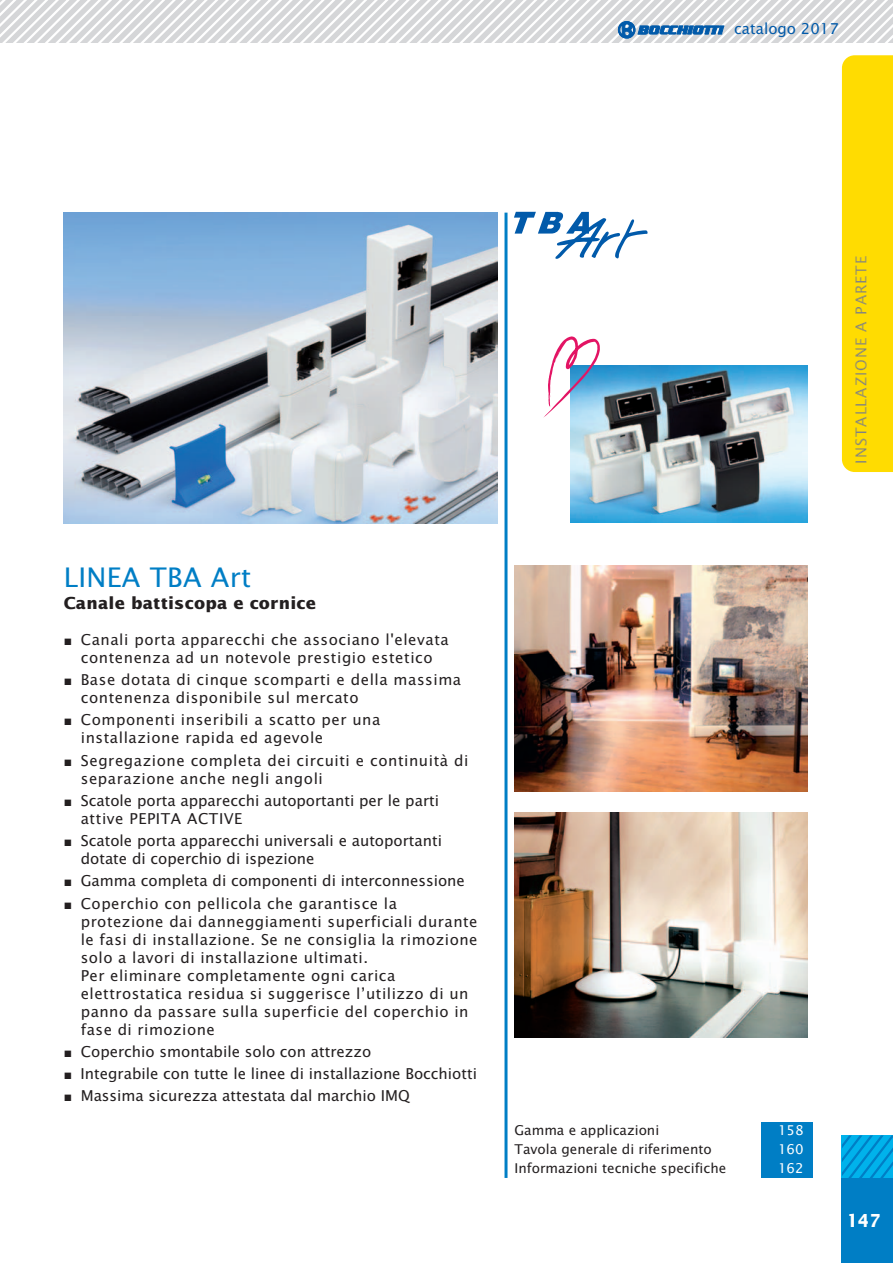
<style>
.page{position:relative;width:893px;height:1263px;background:#fff}
.page>*{position:absolute;margin:0;border:0;box-sizing:border-box;transform-origin:0 0}
.t1{font:27px "Lucida Sans";letter-spacing:.015em;color:#007ec5}
.t2{font:700 18px "Lucida Sans Std";color:#fff;scale:.9 1}
.t3{font:16.5px "Lucida Sans Bol 1";letter-spacing:.015em;color:#231f20}
.t4{font:15px/18px "Lucida Sans";letter-spacing:.03em;color:#231f20}
.t5{font:15px/18px "Lucida Sans";color:#231f20}
.t6{font:15px "Lucida Sans Std";letter-spacing:-.01em;color:#015aaa}
.t7{font:15px "Lucida Sans";letter-spacing:.065em;color:#808285}
.t8{font:13.5px "Lucida Sans";color:#231f20}
.t9{font:13.5px "Lucida Sans";color:#fff}
.s1{font-family:"European Pi Thre 1"}
</style>
<div class="page">
<div style="left:761px;top:1123px;width:51px;height:55px;background:#007ec5"></div>
<img style="left:514px;top:566px;width:294px;height:225px">
<img style="left:514px;top:812px;width:294px;height:226px">
<img style="left:64px;top:213px;width:433px;height:310px">
<hr style="left:504px;top:213px;width:3px;height:965px;background:#007ec5">
<div style="left:842px;top:55px;width:51px;height:417px;background:#ffdc01"></div>
<img style="left:571px;top:366px;width:237px;height:156px">
<svg style="left:544px;top:336px;width:56px;height:81px"></svg>
<img style="left:571px;top:366px;width:22px;height:26px">
<svg style="left:514px;top:212px;width:134px;height:47px"></svg>
<svg style="left:0;top:0;width:893px;height:43px"></svg>
<svg style="left:842px;top:1135px;width:51px;height:43px;background:#00a4e0"></svg>
<div style="left:842px;top:1178px;width:51px;height:85px;background:#007ec5"></div>
<p class="t6" style="left:734px;top:21px;width:106px">catalogo 2017</p>
<p class="t6" style="left:697px;top:22px;width:147px">catalogo 2015-2016</p>
<h1 class="t1" style="left:64px;top:566px;width:189px">LINEA TBA Art</h1>
<p class="t3" style="left:64px;top:594px;width:254px">Canale battiscopa e cornice</p>
<p class="t4" style="left:64px;top:632px;width:387px;text-align:center"><span class="s1">-</span> Canali porta apparecchi che associano l'elevata contenenza ad un notevole prestigio estetico</p>
<p class="t4" style="left:81px;top:672px;width:382px;text-indent:-17px"><span class="s1">-</span> Base dotata di cinque scomparti e della massima contenenza disponibile sul mercato</p>
<p class="t4" style="left:81px;top:712px;width:301px;text-indent:-17px"><span class="s1">-</span> Componenti inseribili a scatto per una installazione rapida ed agevole</p>
<p class="t4" style="left:81px;top:752px;width:389px;text-indent:-17px"><span class="s1">-</span> Segregazione completa dei circuiti e continuità di separazione anche negli angoli</p>
<p class="t5" style="left:81px;top:792px;width:360px;text-indent:-17px"><span class="s1">-</span> Scatole porta apparecchi autoportanti per le parti attive PEPITA ACTIVE</p>
<p class="t5" style="left:81px;top:833px;width:363px;text-indent:-17px"><span class="s1">-</span> Scatole porta apparecchi universali e autoportanti dotate di coperchio di ispezione</p>
<p class="t5" style="left:64px;top:873px;width:403px"><span class="s1">-</span> Gamma completa di componenti di interconnessione</p>
<p class="t4" style="left:81px;top:895px;width:398px;text-indent:-17px"><span class="s1">-</span> Coperchio con pellicola che garantisce la protezione dai danneggiamenti superficiali durante le fasi di installazione. Se ne consiglia la rimozione solo a lavori di installazione ultimati.<br>Per eliminare completamente ogni carica elettrostatica residua si suggerisce l’utilizzo di un panno da passare sulla superficie del coperchio in fase di rimozione</p>
<p class="t5" style="left:64px;top:1043px;width:309px"><span class="s1">-</span> Coperchio smontabile solo con attrezzo</p>
<p class="t5" style="left:64px;top:1066px;width:415px"><span class="s1">-</span> Integrabile con tutte le linee di installazione Bocchiotti</p>
<p class="t5" style="left:64px;top:1088px;width:347px"><span class="s1">-</span> Massima sicurezza attestata dal marchio IMQ</p>
<p class="t8" style="left:514px;top:1124px;width:146px">Gamma e applicazioni</p>
<p class="t9" style="left:778px;top:1124px;width:27px">158</p>
<p class="t8" style="left:514px;top:1144px;width:199px">Tavola generale di riferimento</p>
<p class="t9" style="left:778px;top:1144px;width:27px">160</p>
<p class="t8" style="left:514px;top:1163px;width:213px">Informazioni tecniche specifiche</p>
<p class="t9" style="left:778px;top:1163px;width:27px">162</p>
<p class="t7" style="left:855px;top:463px;width:209px;rotate:-90deg">INSTALLAZIONE A PARETE</p>
<p class="t2" style="left:847px;top:1212px;width:39px">147</p>
</div>
